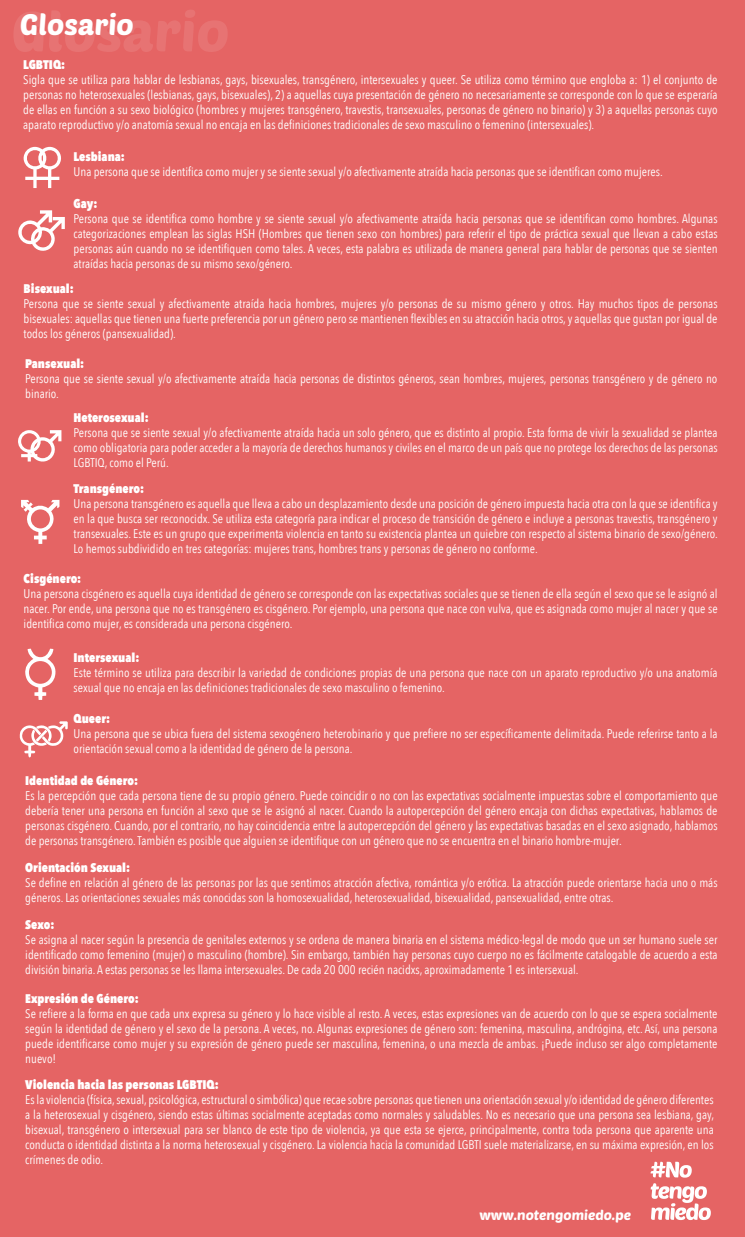
<style>
.page{position:relative;width:745px;height:1237px;background:#fff}
.page>*{position:absolute;margin:0;border:0;box-sizing:border-box;transform-origin:0 0}
.t1{font:55.5px "Poetsen One";color:#fff}
.t2{font:29px "Poetsen One";color:#fff}
.t3{font:13.75px "Poetsen One";color:#fff}
.t4{font:12.5px/15px "Avenir Next Condensed";color:#fff;text-align:justify}
.t5{font:800 12.5px "Avenir Next Condensed";color:#fff}
</style>
<div class="page">
<div style="left:0;top:0;width:744px;height:1237px;background:#e56464"></div>
<svg style="left:24px;top:147px;width:37px;height:41px"></svg>
<svg style="left:18px;top:210px;width:47px;height:41px"></svg>
<svg style="left:21px;top:500px;width:39px;height:44px"></svg>
<svg style="left:25px;top:649px;width:31px;height:51px"></svg>
<svg style="left:20px;top:721px;width:48px;height:36px"></svg>
<svg style="left:18px;top:430px;width:43px;height:32px"></svg>
<svg style="left:650px;top:1162px;width:60px;height:58px"></svg>
<h1 class="t1" style="left:11px;top:-4px;width:220px">Glosario</h1>
<h2 class="t2" style="left:20px;top:6px;width:115px">Glosario</h2>
<p class="t5" style="left:23px;top:57px;width:43px">LGBTIQ:</p>
<p class="t4" style="left:23px;top:71px;width:695px">Sigla que se utiliza para hablar de lesbianas, gays, bisexuales, transgénero, intersexuales y queer. Se utiliza como término que engloba a: 1) el conjunto de personas no heterosexuales (lesbianas, gays, bisexuales), 2) a aquellas cuya presentación de género no necesariamente se corresponde con lo que se esperaría de ellas en función a su sexo biológico (hombres y mujeres transgénero, travestis, transexuales, personas de género no binario) y 3) a aquellas personas cuyo aparato reproductivo y/o anatomía sexual no encaja en las definiciones tradicionales de sexo masculino o femenino (intersexuales).</p>
<p class="t5" style="left:74px;top:149px;width:53px">Lesbiana:</p>
<p class="t4" style="left:74px;top:164px;width:590px">Una persona que se identifica como mujer y se siente sexual y/o afectivamente atraída hacia personas que se identifican como mujeres.</p>
<p class="t5" style="left:74px;top:196px;width:25px">Gay:</p>
<p class="t4" style="left:74px;top:210px;width:645px">Persona que se identifica como hombre y se siente sexual y/o afectivamente atraída hacia personas que se identifican como hombres. Algunas categorizaciones emplean las siglas HSH (Hombres que tienen sexo con hombres) para referir el tipo de práctica sexual que llevan a cabo estas personas aún cuando no se identifiquen como tales. A veces, esta palabra es utilizada de manera general para hablar de personas que se sienten atraídas hacia personas de su mismo sexo/género.</p>
<p class="t5" style="left:24px;top:281px;width:52px">Bisexual:</p>
<p class="t4" style="left:24px;top:296px;width:695px">Persona que se siente sexual y afectivamente atraída hacia hombres, mujeres y/o personas de su mismo género y otros. Hay muchos tipos de personas bisexuales: aquellas que tienen una fuerte preferencia por un género pero se mantienen flexibles en su atracción hacia otros, y aquellas que gustan por igual de todos los géneros (pansexualidad).</p>
<p class="t5" style="left:25px;top:356px;width:60px">Pansexual:</p>
<p class="t4" style="left:25px;top:370px;width:693px">Persona que se siente sexual y/o afectivamente atraída hacia personas de distintos géneros, sean hombres, mujeres, personas transgénero y de género no binario.</p>
<p class="t5" style="left:74px;top:409px;width:77px">Heterosexual:</p>
<p class="t4" style="left:74px;top:424px;width:645px">Persona que se siente sexual y/o afectivamente atraída hacia un solo género, que es distinto al propio. Esta forma de vivir la sexualidad se plantea como obligatoria para poder acceder a la mayoría de derechos humanos y civiles en el marco de un país que no protege los derechos de las personas LGBTIQ, como el Perú.</p>
<p class="t5" style="left:74px;top:481px;width:72px">Transgénero:</p>
<p class="t4" style="left:74px;top:496px;width:645px">Una persona transgénero es aquella que lleva a cabo un desplazamiento desde una posición de género impuesta hacia otra con la que se identifica y en la que busca ser reconocidx. Se utiliza esta categoría para indicar el proceso de transición de género e incluye a personas travestis, transgénero y transexuales. Este es un grupo que experimenta violencia en tanto su existencia plantea un quiebre con respecto al sistema binario de sexo/género.<br>Lo hemos subdividido en tres categorías: mujeres trans, hombres trans y personas de género no conforme.</p>
<p class="t5" style="left:24px;top:571px;width:59px">Cisgénero:</p>
<p class="t4" style="left:24px;top:586px;width:695px">Una persona cisgénero es aquella cuya identidad de género se corresponde con las expectativas sociales que se tienen de ella según el sexo que se le asignó al nacer. Por ende, una persona que no es transgénero es cisgénero. Por ejemplo, una persona que nace con vulva, que es asignada como mujer al nacer y que se identifica como mujer, es considerada una persona cisgénero.</p>
<p class="t5" style="left:74px;top:649px;width:67px">Intersexual:</p>
<p class="t4" style="left:74px;top:664px;width:645px">Este término se utiliza para describir la variedad de condiciones propias de una persona que nace con un aparato reproductivo y/o una anatomía sexual que no encaja en las definiciones tradicionales de sexo masculino o femenino.</p>
<p class="t5" style="left:74px;top:711px;width:38px">Queer:</p>
<p class="t4" style="left:74px;top:725px;width:645px">Una persona que se ubica fuera del sistema sexogénero heterobinario y que prefiere no ser específicamente delimitada. Puede referirse tanto a la orientación sexual como a la identidad de género de la persona.</p>
<p class="t5" style="left:25px;top:773px;width:114px">Identidad de Género:</p>
<p class="t4" style="left:25px;top:787px;width:693px">Es la percepción que cada persona tiene de su propio género. Puede coincidir o no con las expectativas socialmente impuestas sobre el comportamiento que debería tener una persona en función al sexo que se le asignó al nacer. Cuando la autopercepción del género encaja con dichas expectativas, hablamos de personas cisgénero. Cuando, por el contrario, no hay coincidencia entre la autopercepción del género y las expectativas basadas en el sexo asignado, hablamos de personas transgénero. También es posible que alguien se identifique con un género que no se encuentra en el binario hombre-mujer.</p>
<p class="t5" style="left:25px;top:860px;width:106px">Orientación Sexual:</p>
<p class="t4" style="left:25px;top:875px;width:693px">Se define en relación al género de las personas por las que sentimos atracción afectiva, romántica y/o erótica. La atracción puede orientarse hacia uno o más géneros. Las orientaciones sexuales más conocidas son la homosexualidad, heterosexualidad, bisexualidad, pansexualidad, entre otras.</p>
<p class="t5" style="left:25px;top:917px;width:31px">Sexo:</p>
<p class="t4" style="left:25px;top:931px;width:693px">Se asigna al nacer según la presencia de genitales externos y se ordena de manera binaria en el sistema médico-legal de modo que un ser humano suele ser identificado como femenino (mujer) o masculino (hombre). Sin embargo, también hay personas cuyo cuerpo no es fácilmente catalogable de acuerdo a esta división binaria. A estas personas se les llama intersexuales. De cada 20 000 recién nacidxs, aproximadamente 1 es intersexual.</p>
<p class="t5" style="left:25px;top:991px;width:115px">Expresión de Género:</p>
<p class="t4" style="left:25px;top:1006px;width:693px">Se refiere a la forma en que cada unx expresa su género y lo hace visible al resto. A veces, estas expresiones van de acuerdo con lo que se espera socialmente según la identidad de género y el sexo de la persona. A veces, no. Algunas expresiones de género son: femenina, masculina, andrógina, etc. Así, una persona puede identificarse como mujer y su expresión de género puede ser masculina, femenina, o una mezcla de ambas. ¡Puede incluso ser algo completamente nuevo!</p>
<p class="t5" style="left:25px;top:1077px;width:195px">Violencia hacia las personas LGBTIQ:</p>
<p class="t4" style="left:25px;top:1092px;width:690px">Es la violencia (física, sexual, psicológica, estructural o simbólica) que recae sobre personas que tienen una orientación sexual y/o identidad de género diferentes a la heterosexual y cisgénero, siendo estas últimas socialmente aceptadas como normales y saludables. No es necesario que una persona sea lesbiana, gay, bisexual, transgénero o intersexual para ser blanco de este tipo de violencia, ya que esta se ejerce, principalmente, contra toda persona que aparente una conducta o identidad distinta a la norma heterosexual y cisgénero. La violencia hacia la comunidad LGBTI suele materializarse, en su máxima expresión, en los crímenes de odio.</p>
<p class="t3" style="left:479px;top:1206px;width:153px">www.notengomiedo.pe</p>
</div>
